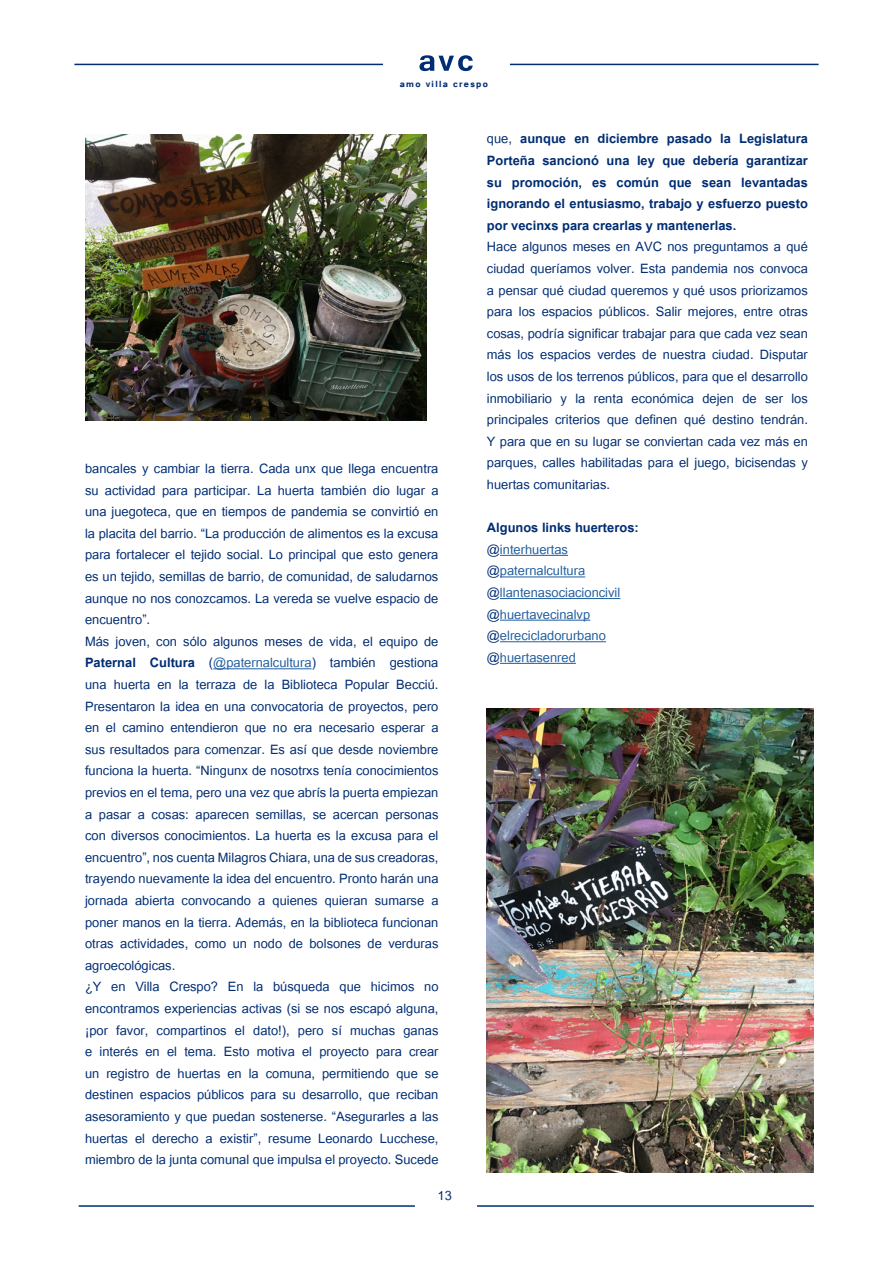
<style>
.page{position:relative;width:893px;height:1263px;background:#fff}
.page>*{position:absolute;margin:0;border:0;box-sizing:border-box;transform-origin:0 0}
.t1{font:18px/21.6px "Utsaah";color:#002d73}
.t2{font:700 18px/21.6px "Utsaah";color:#002d73;text-align:justify}
.t3{font:18px/21.6px "Utsaah";color:#215e9e}
.t4{font:700 11.1px "Tunga";letter-spacing:.12em;color:#002d73}
.s1{font-weight:700}
.s2{color:#215e9e}
.s3{font-weight:400}
.s4{font-weight:700;color:#002d73}
.s5{color:#002d73}
</style>
<div class="page">
<hr style="left:74px;top:64px;width:309px;height:1px;background:#002d73">
<hr style="left:510px;top:64px;width:309px;height:1px;background:#002d73">
<svg style="left:419px;top:55px;width:54px;height:16px"></svg>
<hr style="left:79px;top:1205px;width:336px;height:2px;background:#002d73">
<hr style="left:477px;top:1205px;width:337px;height:2px;background:#002d73">
<img style="left:487px;top:708px;width:327px;height:465px">
<hr style="left:213px;top:668px;width:99px;height:1px;background:#215e9e">
<hr style="left:500px;top:555px;width:68px;height:1px;background:#215e9e">
<hr style="left:500px;top:576px;width:85px;height:1px;background:#215e9e">
<hr style="left:500px;top:598px;width:120px;height:1px;background:#215e9e">
<hr style="left:500px;top:620px;width:90px;height:1px;background:#215e9e">
<hr style="left:500px;top:641px;width:106px;height:1px;background:#215e9e">
<hr style="left:500px;top:663px;width:76px;height:1px;background:#215e9e">
<img style="left:85px;top:134px;width:342px;height:287px">
<p class="t4" style="left:400px;top:77px;width:90px">amo villa crespo</p>
<p class="t1" style="left:85px;top:459px;width:355px">bancales y cambiar la tierra. Cada unx que llega encuentra su actividad para participar. La huerta también dio lugar a una juegoteca, que en tiempos de pandemia se convirtió en la placita del barrio. “La producción de alimentos es la excusa para fortalecer el tejido social. Lo principal que esto genera es un tejido, semillas de barrio, de comunidad, de saludarnos aunque no nos conozcamos. La vereda se vuelve espacio de encuentro”.<br>Más joven, con sólo algunos meses de vida, el equipo de <span class="s1">Paternal Cultura</span> (<span class="s2">@paternalcultura</span>) también gestiona una huerta en la terraza de la Biblioteca Popular Becciú.<br>Presentaron la idea en una convocatoria de proyectos, pero en el camino entendieron que no era necesario esperar a sus resultados para comenzar. Es así que desde noviembre funciona la huerta. “Ningunx de nosotrxs tenía conocimientos previos en el tema, pero una vez que abrís la puerta empiezan a pasar a cosas: aparecen semillas, se acercan personas con diversos conocimientos. La huerta es la excusa para el encuentro”, nos cuenta Milagros Chiara, una de sus creadoras, trayendo nuevamente la idea del encuentro. Pronto harán una jornada abierta convocando a quienes quieran sumarse a poner manos en la tierra. Además, en la biblioteca funcionan otras actividades, como un nodo de bolsones de verduras agroecológicas.<br>¿Y en Villa Crespo? En la búsqueda que hicimos no encontramos experiencias activas (si se nos escapó alguna, ¡por favor, compartinos el dato!), pero sí muchas ganas e interés en el tema. Esto motiva el proyecto para crear un registro de huertas en la comuna, permitiendo que se destinen espacios públicos para su desarrollo, que reciban asesoramiento y que puedan sostenerse. “Asegurarles a las huertas el derecho a existir”, resume Leonardo Lucchese, miembro de la junta comunal que impulsa el proyecto. Sucede</p>
<p class="t1" style="left:438px;top:1186px;width:16px">13</p>
<p class="t2" style="left:487px;top:129px;width:323px"><span class="s3">que,</span> aunque en diciembre pasado la Legislatura Porteña sancionó una ley que debería garantizar su promoción, es común que sean levantadas ignorando el entusiasmo, trabajo y esfuerzo puesto por vecinxs para crearlas y mantenerlas.</p>
<p class="t1" style="left:487px;top:237px;width:323px;text-align:justify">Hace algunos meses en AVC nos preguntamos a qué ciudad queríamos volver. Esta pandemia nos convoca a pensar qué ciudad queremos y qué usos priorizamos para los espacios públicos. Salir mejores, entre otras cosas, podría significar trabajar para que cada vez sean más los espacios verdes de nuestra ciudad. Disputar los usos de los terrenos públicos, para que el desarrollo inmobiliario y la renta económica dejen de ser los principales criterios que definen qué destino tendrán.<br>Y para que en su lugar se conviertan cada vez más en parques, calles habilitadas para el juego, bicisendas y huertas comunitarias.</p>
<p class="t3" style="left:487px;top:518px;width:153px"><span class="s4">Algunos links huerteros: </span><span class="s5">@</span>interhuertas <span class="s5">@</span>paternalcultura <span class="s5">@</span>llantenasociacioncivil <span class="s5">@</span>huertavecinalvp <span class="s5">@</span>elrecicladorurbano <span class="s5">@</span>huertasenred</p>
</div>
